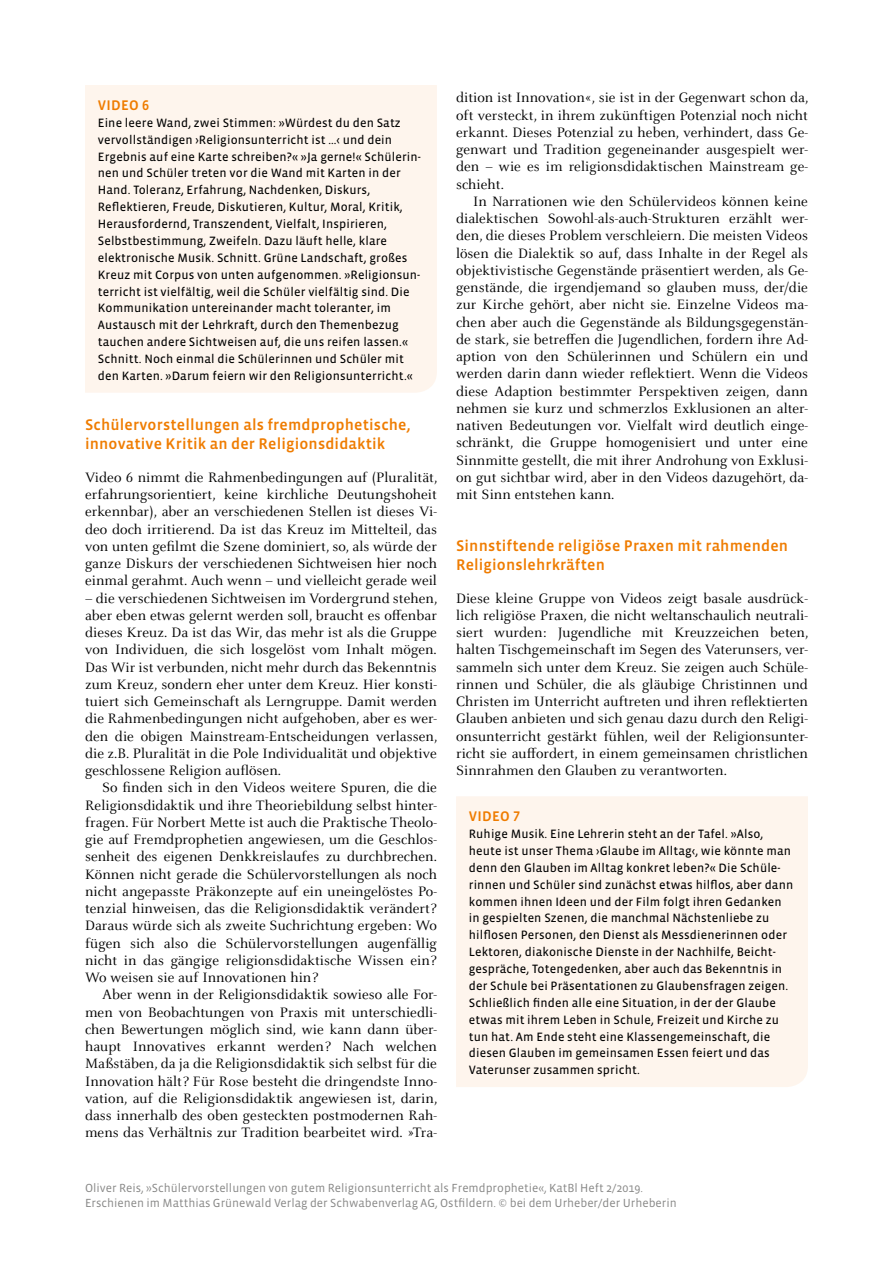
<style>
.page{position:relative;width:893px;height:1263px;background:#fff}
.page>*{position:absolute;margin:0;border:0;box-sizing:border-box;transform-origin:0 0}
.t1{font:500 15.75px/18.8px "Vista Sans OT";letter-spacing:.01em;color:#ef7c00}
.t2{font:15px/17.2px "Celeste Pro";letter-spacing:.005em;color:#000;text-align:justify}
.t3{font:500 14.25px "Vista Sans OT";letter-spacing:.02em;color:#ef7c00}
.t4{font:12.3px/17px "Vista Sans OT";letter-spacing:.01em;color:#000}
.t5{font:12px/14.4px "Vista Sans OT";color:#878786}
</style>
<div class="page">
<div style="left:85px;top:85px;width:352px;height:308px;background:#fef5ed"></div>
<div style="left:456px;top:796px;width:352px;height:291px;background:#fef5ed"></div>
<p class="t3" style="left:98px;top:98px;width:53px">VIDEO 6</p>
<p class="t4" style="left:98px;top:114px;width:325px">Eine leere Wand, zwei Stimmen: »Würdest du den Satz vervollständigen ›Religionsunterricht ist …‹ und dein Ergebnis auf eine Karte schreiben?« »Ja gerne!« Schülerin&shy;nen und Schüler treten vor die Wand mit Karten in der Hand. Toleranz, Erfahrung, Nachdenken, Diskurs, Reflektieren, Freude, Diskutieren, Kultur, Moral, Kritik, Herausfordernd, Transzendent, Vielfalt, Inspirieren, Selbstbestimmung, Zweifeln. Dazu läuft helle, klare elektronische Musik. Schnitt. Grüne Landschaft, großes Kreuz mit Corpus von unten aufgenommen. »Religionsun&shy;terricht ist vielfältig, weil die Schüler vielfältig sind. Die Kommunikation untereinander macht toleranter, im Austausch mit der Lehrkraft, durch den Themenbezug tauchen andere Sichtweisen auf, die uns reifen lassen.« Schnitt. Noch einmal die Schülerinnen und Schüler mit den Karten. »Darum feiern wir den Religionsunterricht.«</p>
<p class="t1" style="left:85px;top:416px;width:327px">Schülervorstellungen als fremdprophetische, innovative Kritik an der Religionsdidaktik</p>
<p class="t2" style="left:85px;top:468px;width:354px">Video 6 nimmt die Rahmenbedingungen auf (Pluralität, erfahrungsorientiert, keine kirchliche Deutungshoheit erkennbar), aber an verschiedenen Stellen ist dieses Vi&shy;deo doch irritierend. Da ist das Kreuz im Mittelteil, das von unten gefilmt die Szene dominiert, so, als würde der ganze Diskurs der verschiedenen Sichtweisen hier noch einmal gerahmt. Auch wenn – und vielleicht gerade weil</p>
<p class="t2" style="left:85px;top:589px;width:354px">– die verschiedenen Sichtweisen im Vordergrund stehen, aber eben etwas gelernt werden soll, braucht es offenbar dieses Kreuz. Da ist das Wir, das mehr ist als die Gruppe von Individuen, die sich losgelöst vom Inhalt mögen.<br>Das Wir ist verbunden, nicht mehr durch das Bekenntnis zum Kreuz, sondern eher unter dem Kreuz. Hier konsti&shy;tuiert sich Gemeinschaft als Lerngruppe. Damit werden die Rahmenbedingungen nicht aufgehoben, aber es wer&shy;den die obigen Mainstream-Entscheidungen verlassen, die z.B. Pluralität in die Pole Individualität und objektive geschlossene Religion auflösen.</p>
<p class="t2" style="left:85px;top:779px;width:353px;text-indent:17px">So finden sich in den Videos weitere Spuren, die die Religionsdidaktik und ihre Theoriebildung selbst hinter&shy;fragen. Für Norbert Mette ist auch die Praktische Theolo&shy;gie auf Fremdprophetien angewiesen, um die Geschlos&shy;senheit des eigenen Denkkreislaufes zu durchbrechen.<br>Können nicht gerade die Schülervorstellungen als noch nicht angepasste Präkonzepte auf ein uneingelöstes Po&shy;tenzial hinweisen, das die Religionsdidaktik verändert?<br>Daraus würde sich als zweite Suchrichtung ergeben: Wo fügen sich also die Schülervorstellungen augenfällig nicht in das gängige religionsdidaktische Wissen ein?<br>Wo weisen sie auf Innovationen hin?</p>
<p class="t2" style="left:85px;top:986px;width:354px;text-indent:17px">Aber wenn in der Religionsdidaktik sowieso alle For&shy;men von Beobachtungen von Praxis mit unterschiedli&shy;chen Bewertungen möglich sind, wie kann dann über&shy;haupt Innovatives erkannt werden? Nach welchen Maßstäben, da ja die Religionsdidaktik sich selbst für die Innovation hält? Für Rose besteht die dringendste Inno&shy;vation, auf die Religionsdidaktik angewiesen ist, darin, dass innerhalb des oben gesteckten postmodernen Rah&shy;mens das Verhältnis zur Tradition bearbeitet wird. »Tra-</p>
<p class="t2" style="left:456px;top:89px;width:354px">dition ist Innovation«, sie ist in der Gegenwart schon da, oft versteckt, in ihrem zukünftigen Potenzial noch nicht erkannt. Dieses Potenzial zu heben, verhindert, dass Ge&shy;genwart und Tradition gegeneinander ausgespielt wer&shy;den – wie es im religionsdidaktischen Mainstream ge&shy;schieht.</p>
<p class="t2" style="left:456px;top:192px;width:353px;text-indent:17px">In Narrationen wie den Schülervideos können keine dialektischen Sowohl-als-auch-Strukturen erzählt wer&shy;den, die dieses Problem verschleiern. Die meisten Videos lösen die Dialektik so auf, dass Inhalte in der Regel als objektivistische Gegenstände präsentiert werden, als Ge&shy;genstände, die irgendjemand so glauben muss, der/die zur Kirche gehört, aber nicht sie. Einzelne Videos ma&shy;chen aber auch die Gegenstände als Bildungsgegenstän&shy;de stark, sie betreffen die Jugendlichen, fordern ihre Ad&shy;aption von den Schülerinnen und Schülern ein und werden darin dann wieder reflektiert. Wenn die Videos diese Adaption bestimmter Perspektiven zeigen, dann nehmen sie kurz und schmerzlos Exklusionen an alter&shy;nativen Bedeutungen vor. Vielfalt wird deutlich einge&shy;schränkt, die Gruppe homogenisiert und unter eine Sinnmitte gestellt, die mit ihrer Androhung von Exklusi&shy;on gut sichtbar wird, aber in den Videos dazugehört, da&shy;mit Sinn entstehen kann.</p>
<p class="t1" style="left:456px;top:536px;width:334px">Sinnstiftende religiöse Praxen mit rahmenden<br>Religionslehrkräften</p>
<p class="t2" style="left:456px;top:589px;width:354px">Diese kleine Gruppe von Videos zeigt basale ausdrück&shy;lich religiöse Praxen, die nicht weltanschaulich neutrali&shy;siert wurden: Jugendliche mit Kreuzzeichen beten, halten Tischgemeinschaft im Segen des Vaterunsers, ver&shy;sammeln sich unter dem Kreuz. Sie zeigen auch Schüle&shy;rinnen und Schüler, die als gläubige Christinnen und Christen im Unterricht auftreten und ihren reflektierten Glauben anbieten und sich genau dazu durch den Religi&shy;onsunterricht gestärkt fühlen, weil der Religionsunter&shy;richt sie auffordert, in einem gemeinsamen christlichen Sinnrahmen den Glauben zu verantworten.</p>
<p class="t3" style="left:469px;top:809px;width:53px">VIDEO 7</p>
<p class="t4" style="left:469px;top:826px;width:326px">Ruhige Musik. Eine Lehrerin steht an der Tafel. »Also, heute ist unser Thema ›Glaube im Alltag‹, wie könnte man denn den Glauben im Alltag konkret leben?« Die Schüle&shy;rinnen und Schüler sind zunächst etwas hilflos, aber dann kommen ihnen Ideen und der Film folgt ihren Gedanken in gespielten Szenen, die manchmal Nächstenliebe zu hilflosen Personen, den Dienst als Messdienerinnen oder Lektoren, diakonische Dienste in der Nachhilfe, Beicht&shy;gespräche, Totengedenken, aber auch das Bekenntnis in der Schule bei Präsentationen zu Glaubensfragen zeigen.<br>Schließlich finden alle eine Situation, in der der Glaube etwas mit ihrem Leben in Schule, Freizeit und Kirche zu tun hat. Am Ende steht eine Klassengemeinschaft, die diesen Glauben im gemeinsamen Essen feiert und das Vaterunser zusammen spricht.</p>
<p class="t5" style="left:85px;top:1181px;width:593px">Oliver Reis, »Schülervorstellungen von gutem Religionsunterricht als Fremdprophetie«, KatBl Heft 2/2019.<br>Erschienen im Matthias Grünewald Verlag der Schwabenverlag AG, Ostfildern. © bei dem Urheber/der Urheberin</p>
</div>
